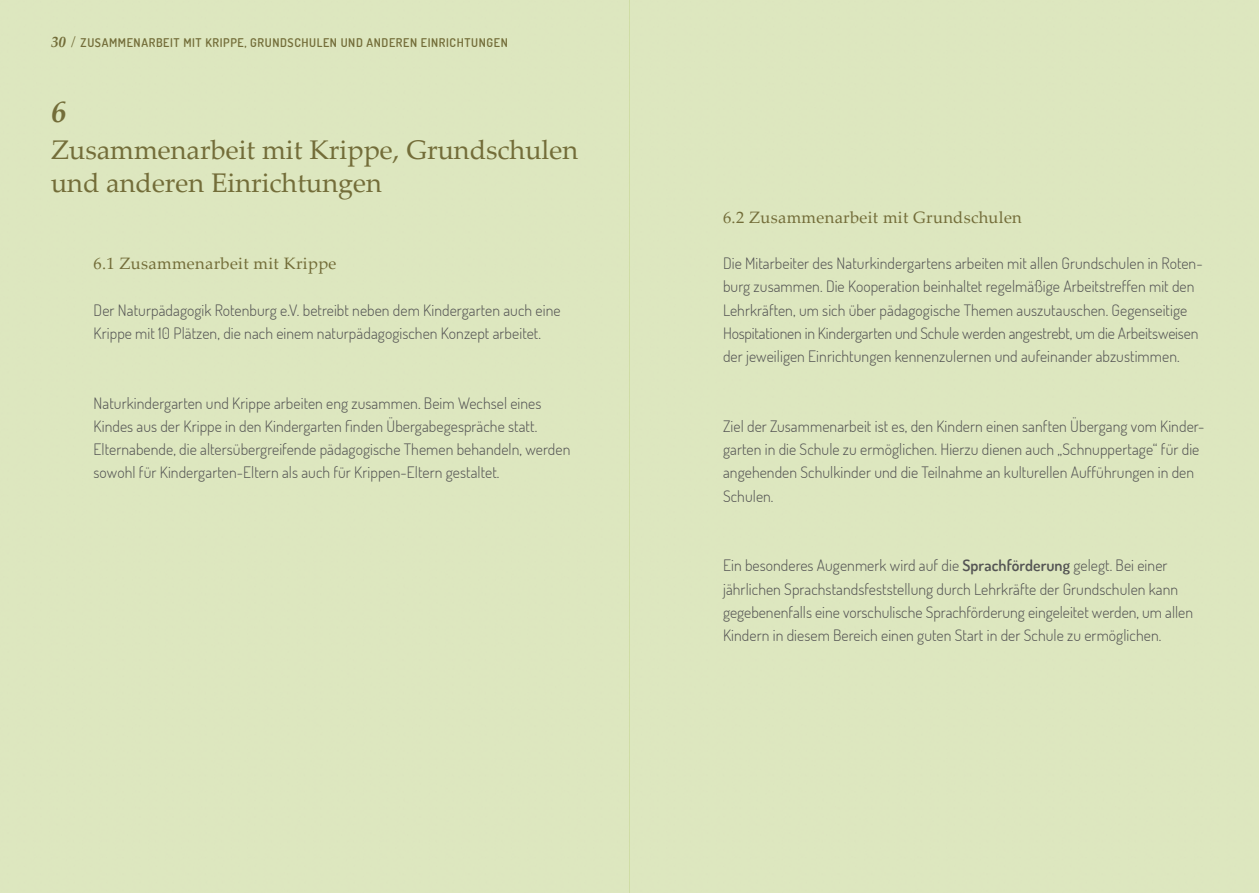
<style>
.page{position:relative;width:1259px;height:893px;background:#fff}
.page>*{position:absolute;margin:0;border:0;box-sizing:border-box;transform-origin:0 0}
.t1{font:italic 700 30px "Palatino Linotype";color:#736d39}
.t2{font:27px/33px "Palatino Linotype";color:#736d39}
.t3{font:16.5px "Palatino Linotype";letter-spacing:.02em;color:#736d39}
.t4{font:300 15.75px/23.2px "Dosis";letter-spacing:.005em;color:#535353}
.t5{font:600 12px "Dosis";letter-spacing:.05em;color:#736d39}
.s1{font-family:"Palatino Linotype";font-weight:700;font-style:italic;font-size:15px}
.s2{font-family:"Palatino Linotype";font-weight:400;font-style:italic;font-size:15px}
.s3{font-weight:600}
</style>
<div class="page">
<p class="t5" style="left:51px;top:35px;width:458px"><span class="s1">30</span> <span class="s2">/</span> ZUSAMMENARBEIT MIT KRIPPE, GRUNDSCHULEN UND ANDEREN EINRICHTUNGEN</p>
<h1 class="t1" style="left:51px;top:90px;width:16px">6</h1>
<h2 class="t2" style="left:51px;top:132px;width:528px">Zusammenarbeit mit Krippe, Grundschulen und anderen Einrichtungen</h2>
<p class="t3" style="left:94px;top:252px;width:244px">6.1 Zusammenarbeit mit Krippe</p>
<p class="t4" style="left:94px;top:298px;width:468px">Der Naturpädagogik Rotenburg e.V. betreibt neben dem Kindergarten auch eine<br>Krippe mit 10 Plätzen, die nach einem naturpädagogischen Konzept arbeitet.</p>
<p class="t4" style="left:94px;top:391px;width:478px">Naturkindergarten und Krippe arbeiten eng zusammen. Beim Wechsel eines Kindes aus der Krippe in den Kindergarten finden Übergabegespräche statt.<br>Elternabende, die altersübergreifende pädagogische Themen behandeln, werden sowohl für Kindergarten-Eltern als auch für Krippen-Eltern gestaltet.</p>
<p class="t3" style="left:723px;top:205px;width:300px">6.2 Zusammenarbeit mit Grundschulen</p>
<p class="t4" style="left:723px;top:251px;width:481px">Die Mitarbeiter des Naturkindergartens arbeiten mit allen Grundschulen in Roten&shy;burg zusammen. Die Kooperation beinhaltet regelmäßige Arbeitstreffen mit den Lehrkräften, um sich über pädagogische Themen auszutauschen. Gegenseitige Hospitationen in Kindergarten und Schule werden angestrebt, um die Arbeitsweisen der jeweiligen Einrichtungen kennenzulernen und aufeinander abzustimmen.</p>
<p class="t4" style="left:723px;top:414px;width:483px">Ziel der Zusammenarbeit ist es, den Kindern einen sanften Übergang vom Kinder&shy;garten in die Schule zu ermöglichen. Hierzu dienen auch „Schnuppertage“ für die angehenden Schulkinder und die Teilnahme an kulturellen Aufführungen in den Schulen.</p>
<p class="t4" style="left:723px;top:553px;width:471px">Ein besonderes Augenmerk wird auf die <span class="s3">Sprachförderung</span> gelegt. Bei einer jährlichen Sprachstandsfeststellung durch Lehrkräfte der Grundschulen kann gegebenenfalls eine vorschulische Sprachförderung eingeleitet werden, um allen Kindern in diesem Bereich einen guten Start in der Schule zu ermöglichen.</p>
</div>
